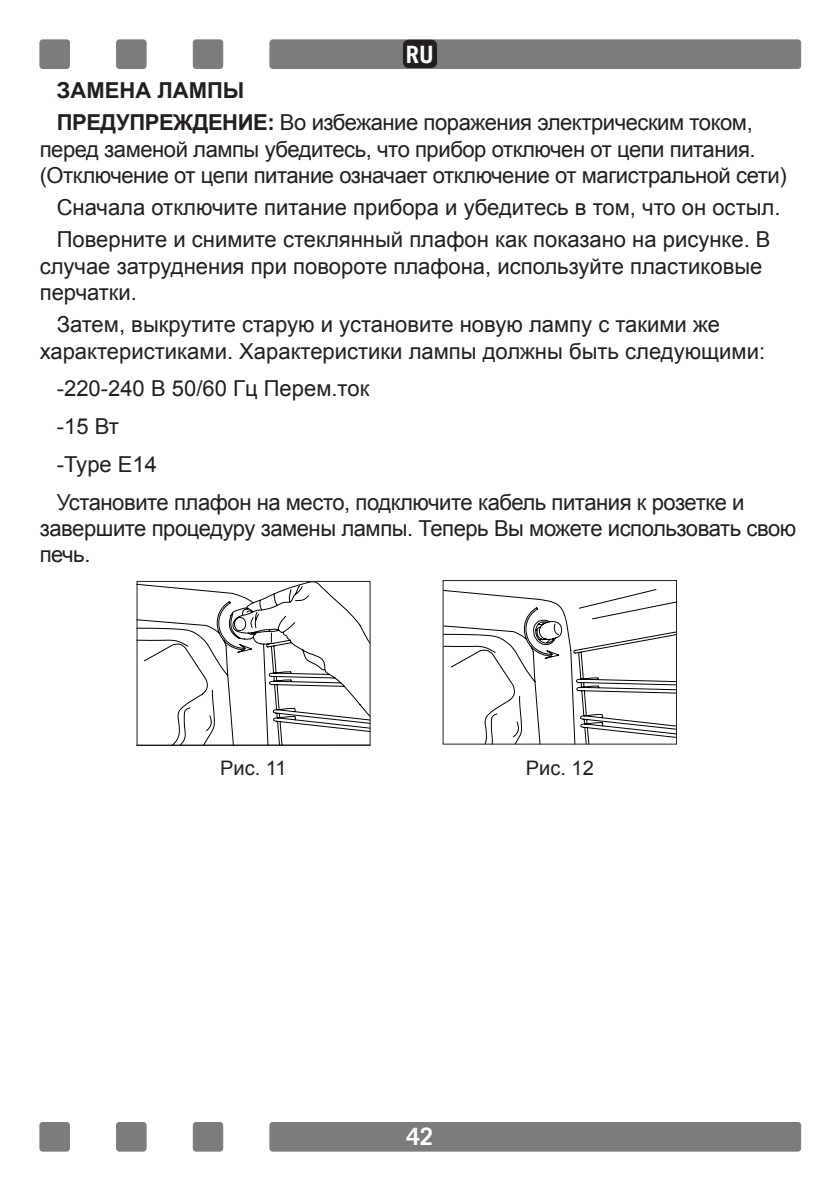
<style>
.page{position:relative;width:840px;height:1191px;background:#fff}
.page>*{position:absolute;margin:0;border:0;box-sizing:border-box;transform-origin:0 0}
.t1{font:700 24px "Trade Gothic";color:#fff}
.t2{font:22px/26.4px "Arial";letter-spacing:-.01em;color:#231f20}
.t3{font:20px "Arial";color:#231f20}
.s1{font-weight:700}
</style>
<div class="page">
<div style="left:270px;top:40px;width:530px;height:28px;background:#7d7c7c;border-radius:3px"></div>
<div style="left:269px;top:40px;width:531px;height:29px;border:1px solid #7d7c7c;border-radius:3px"></div>
<div style="left:40px;top:40px;width:29px;height:28px;background:#7d7c7c;border-radius:3px"></div>
<div style="left:40px;top:40px;width:30px;height:29px;border:1px solid #7d7c7c;border-radius:3px"></div>
<div style="left:193px;top:40px;width:29px;height:28px;background:#7d7c7c;border-radius:3px"></div>
<div style="left:193px;top:40px;width:30px;height:29px;border:1px solid #7d7c7c;border-radius:3px"></div>
<div style="left:116px;top:40px;width:30px;height:28px;background:#7d7c7c;border-radius:3px"></div>
<div style="left:116px;top:40px;width:30px;height:29px;border:1px solid #7d7c7c;border-radius:3px"></div>
<div style="left:270px;top:1122px;width:530px;height:29px;background:#7d7c7c;border-radius:3px"></div>
<div style="left:269px;top:1122px;width:531px;height:29px;border:1px solid #7d7c7c;border-radius:3px"></div>
<div style="left:40px;top:1122px;width:29px;height:29px;background:#7d7c7c;border-radius:3px"></div>
<div style="left:40px;top:1122px;width:30px;height:29px;border:1px solid #7d7c7c;border-radius:3px"></div>
<div style="left:193px;top:1122px;width:29px;height:29px;background:#7d7c7c;border-radius:3px"></div>
<div style="left:193px;top:1122px;width:30px;height:29px;border:1px solid #7d7c7c;border-radius:3px"></div>
<div style="left:116px;top:1122px;width:30px;height:29px;background:#7d7c7c;border-radius:3px"></div>
<div style="left:116px;top:1122px;width:30px;height:29px;border:1px solid #7d7c7c;border-radius:3px"></div>
<svg style="left:136px;top:580px;width:234px;height:166px"></svg>
<svg style="left:442px;top:580px;width:235px;height:165px"></svg>
<div style="left:403px;top:40px;width:34px;height:28px;background:#231f20;border-radius:6px"></div>
<p class="t1" style="left:406px;top:39px;width:30px">RU</p>
<p class="t2" style="left:57px;top:75px;width:697px;line-height:32px"><span class="s1">ЗАМЕНА ЛАМПЫ<br>ПРЕДУПРЕЖДЕНИЕ:</span> Во избежание поражения электрическим током,</p>
<p class="t2" style="left:40px;top:136px;width:748px">перед заменой лампы убедитесь, что прибор отключен от цепи питания. (Отключение от цепи питание означает отключение от магистральной сети)</p>
<p class="t2" style="left:57px;top:192px;width:724px;line-height:32px">Сначала отключите питание прибора и убедитесь в том, что он остыл.<br>Поверните и снимите стеклянный плафон как показано на рисунке. В</p>
<p class="t2" style="left:40px;top:253px;width:723px">случае затруднения при повороте плафона, используйте пластиковые перчатки.</p>
<p class="t2" style="left:40px;top:311px;width:726px;text-indent:17px">Затем, выкрутите старую и установите новую лампу с такими же характеристиками. Характеристики лампы должны быть следующими:</p>
<p class="t2" style="left:57px;top:370px;width:689px;line-height:37.8px">-220-240 B 50/60 Гц Перем.ток<br>-15 Вт<br>-Type E14<br>Установите плафон на место, подключите кабель питания к розетке и</p>
<p class="t2" style="left:40px;top:515px;width:757px">завершите процедуру замены лампы. Теперь Вы можете использовать свою печь.</p>
<p class="t3" style="left:220px;top:755px;width:68px">Рис. 11</p>
<p class="t3" style="left:525px;top:755px;width:69px">Рис. 12</p>
<p class="t1" style="left:406px;top:1122px;width:28px">42</p>
</div>
